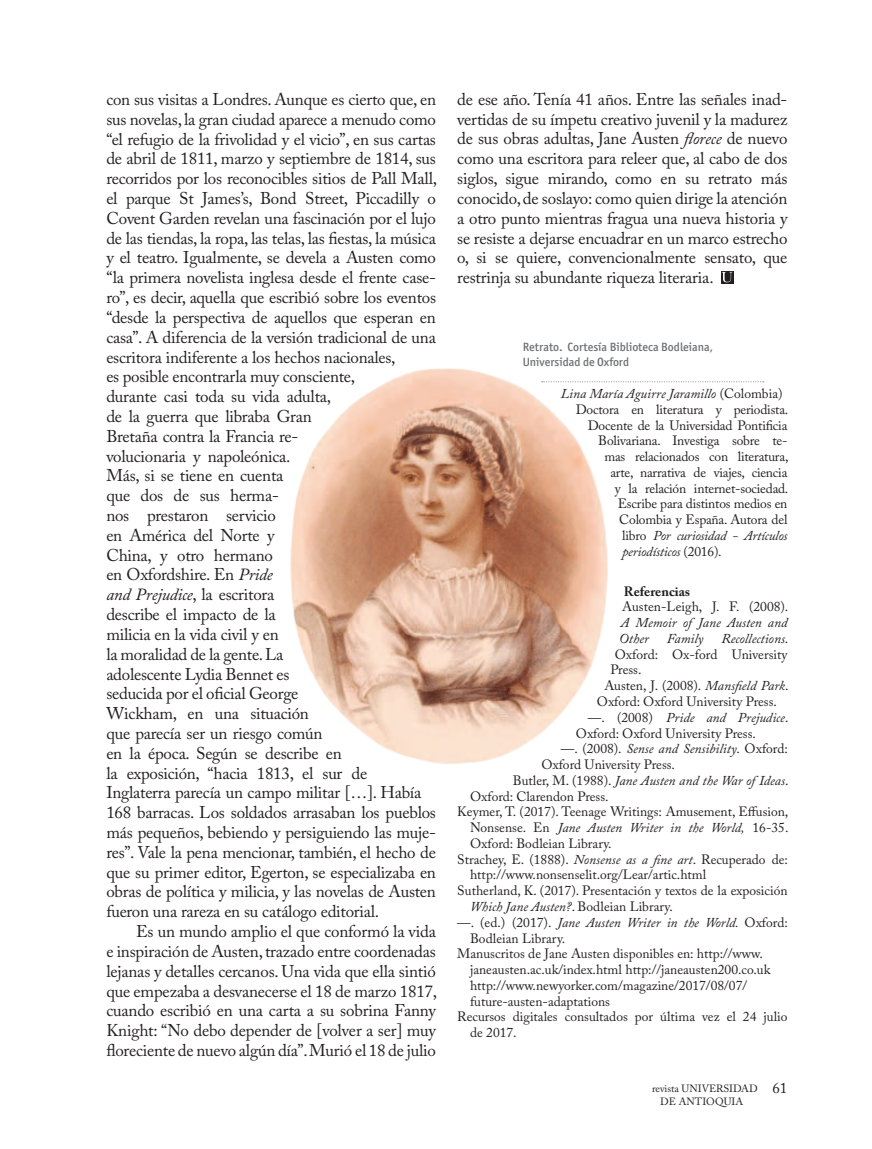
<style>
.page{position:relative;width:872px;height:1149px;background:#fff}
.page>*{position:absolute;margin:0;border:0;box-sizing:border-box;transform-origin:0 0}
.t1{font:16.95px/19.8px "Adobe Caslon Pro";letter-spacing:-.015em;color:#231f20;text-align:justify}
.t2{font:15px "Adobe Caslon Pro";color:#231f20}
.t3{font:13.5px "Adobe Caslon Pro";color:#231f20}
.t4{font:italic 13.5px/15.8px "Adobe Caslon Pro";color:#231f20}
.t5{font:700 13.5px "Adobe Caslon Pro";color:#231f20}
.t6{font:500 12px/14.4px "Officina Sans ITC";color:#6d6f71}
.t7{font:10.5px/12.6px "Adobe Caslon Pro";color:#231f20;text-align:center}
.s1{font-style:italic}
.s2{font-style:normal}
</style>
<div class="page">
<svg style="left:721px;top:271px;width:12px;height:12px"></svg>
<svg style="left:721px;top:272px;width:11px;height:10px"></svg>
<svg style="left:621px;top:381px;width:143px;height:1px"></svg>
<img style="left:290px;top:368px;width:331px;height:396px">
<p class="t1" style="left:106px;top:89px;width:332px;text-align:left">con sus visitas a Londres. Aunque es cierto que, en sus novelas, la gran ciudad aparece a menudo como “el refugio de la frivolidad y el vicio”, en sus cartas de abril de 1811, marzo y septiembre de 1814, sus recorridos por los reconocibles sitios de Pall Mall, el parque St James’s, Bond Street, Piccadilly o Covent Garden revelan una fascinación por el lujo de las tiendas, la ropa, las telas, las fiestas, la música y el teatro. Igualmente, se devela a Austen como “la primera novelista inglesa desde el frente case&shy;ro”, es decir, aquella que escribió sobre los eventos “desde la perspectiva de aquellos que esperan en casa”. A diferencia de la versión tradicional de una escritora indiferente a los hechos nacionales,<br>es posible encontrarla muy consciente,<br>durante casi toda su vida adulta,<br>de la guerra que libraba Gran<br>Bretaña contra la Francia re-<br>volucionaria y napoleónica.<br>Más, si se tiene en cuenta<br>que dos de sus herma-<br>nos prestaron servicio<br>en América del Norte y<br>China, y otro hermano<br>en Oxfordshire. En <span class="s1">Pride<br>and Prejudice</span>, la escritora<br>describe el impacto de la<br>milicia en la vida civil y en<br>la moralidad de la gente. La<br>adolescente Lydia Bennet es<br>seducida por el oficial George<br>Wickham, en una situación<br>que parecía ser un riesgo común<br>en la época. Según se describe en<br>la exposición, “hacia 1813, el sur de<br>Inglaterra parecía un campo militar […]. Había 168 barracas. Los soldados arrasaban los pueblos más pequeños, bebiendo y persiguiendo las muje&shy;res”. Vale la pena mencionar, también, el hecho de que su primer editor, Egerton, se especializaba en obras de política y milicia, y las novelas de Austen fueron una rareza en su catálogo editorial.</p>
<p class="t1" style="left:106px;top:921px;width:332px;text-indent:30px">Es un mundo amplio el que conformó la vida e inspiración de Austen, trazado entre coordenadas lejanas y detalles cercanos. Una vida que ella sintió que empezaba a desvanecerse el 18 de marzo 1817, cuando escribió en una carta a su sobrina Fanny Knight: “No debo depender de [volver a ser] muy floreciente de nuevo algún día”. Murió el 18 de julio</p>
<p class="t1" style="left:457px;top:89px;width:332px">de ese año. Tenía 41 años. Entre las señales inad&shy;vertidas de su ímpetu creativo juvenil y la madurez de sus obras adultas, Jane Austen <span class="s1">florece</span> de nuevo como una escritora para releer que, al cabo de dos siglos, sigue mirando, como en su retrato más conocido, de soslayo: como quien dirige la atención a otro punto mientras fragua una nueva historia y se resiste a dejarse encuadrar en un marco estrecho o, si se quiere, convencionalmente sensato, que restrinja su abundante riqueza literaria.</p>
<p class="t6" style="left:523px;top:340px;width:191px">Retrato. Cortesía Biblioteca Bodleiana,<br>Universidad de Oxford</p>
<p class="t4" style="left:561px;top:385px;width:223px">Lina María Aguirre Jaramillo <span class="s2">(Colombia)</span></p>
<p class="t3" style="left:576px;top:401px;width:214px">Doctora en literatura y periodista.</p>
<p class="t3" style="left:588px;top:417px;width:201px">Docente de la Universidad Pontificia</p>
<p class="t3" style="left:598px;top:432px;width:191px">Bolivariana. Investiga sobre te-</p>
<p class="t3" style="left:604px;top:448px;width:186px">mas relacionados con literatura,</p>
<p class="t3" style="left:610px;top:464px;width:179px">arte, narrativa de viajes, ciencia</p>
<p class="t3" style="left:615px;top:480px;width:175px">y la relación internet-sociedad.</p>
<p class="t3" style="left:618px;top:496px;width:171px">Escribe para distintos medios en</p>
<p class="t3" style="left:619px;top:511px;width:170px">Colombia y España. Autora del</p>
<p class="t4" style="left:622px;top:527px;width:167px"><span class="s2">libro</span> Por curiosidad - Artículos</p>
<p class="t4" style="left:622px;top:543px;width:101px">periodísticos <span class="s2">(2016).</span></p>
<p class="t5" style="left:624px;top:583px;width:68px">Referencias</p>
<p class="t3" style="left:622px;top:598px;width:168px">Austen-Leigh, J. F. (2008).</p>
<p class="t4" style="left:619px;top:614px;width:170px">A Memoir of Jane Austen and<br>Other</p>
<p class="t4" style="left:667px;top:630px;width:38px">Family</p>
<p class="t4" style="left:721px;top:630px;width:68px">Recollections<span class="s2">.</span></p>
<p class="t3" style="left:615px;top:646px;width:174px">Oxford: Ox-ford University</p>
<p class="t3" style="left:610px;top:661px;width:33px">Press.</p>
<p class="t3" style="left:604px;top:677px;width:186px">Austen, J. (2008). <span class="s1">Mansfield Park</span>.</p>
<p class="t3" style="left:597px;top:693px;width:182px">Oxford: Oxford University Press.</p>
<p class="t4" style="left:588px;top:709px;width:202px"><span class="s2">—. (2008)</span> Pride and Prejudice<span class="s2">.</span></p>
<p class="t3" style="left:576px;top:724px;width:182px">Oxford: Oxford University Press.</p>
<p class="t4" style="left:561px;top:740px;width:229px"><span class="s2">—. (2008).</span> Sense and Sensibility<span class="s2">. Oxford:</span></p>
<p class="t3" style="left:541px;top:756px;width:135px">Oxford University Press.</p>
<p class="t4" style="left:513px;top:772px;width:277px"><span class="s2">Butler, M. (1988).</span> Jane Austen and the War of Ideas<span class="s2">.</span></p>
<p class="t3" style="left:470px;top:787px;width:140px">Oxford: Clarendon Press.</p>
<p class="t3" style="left:457px;top:803px;width:333px">Keymer, T. (2017). Teenage Writings: Amusement, Effusion,</p>
<p class="t4" style="left:470px;top:819px;width:320px"><span class="s2">Nonsense. En</span> Jane Austen Writer in the World, <span class="s2">16-35.</span></p>
<p class="t3" style="left:470px;top:835px;width:143px">Oxford: Bodleian Library.</p>
<p class="t3" style="left:457px;top:850px;width:332px">Strachey, E. (1888). <span class="s1">Nonsense as a fine art</span>. Recuperado de:</p>
<p class="t3" style="left:470px;top:866px;width:238px">http://www.nonsenselit.org/Lear/artic.html</p>
<p class="t3" style="left:457px;top:882px;width:332px">Sutherland, K. (2017). Presentación y textos de la exposición</p>
<p class="t3" style="left:470px;top:898px;width:204px"><span class="s1">Which Jane Austen?</span>. Bodleian Library.</p>
<p class="t4" style="left:457px;top:913px;width:332px"><span class="s2">—. (ed.) (2017).</span> Jane Austen Writer in the World. <span class="s2">Oxford:</span></p>
<p class="t3" style="left:470px;top:929px;width:97px">Bodleian Library.</p>
<p class="t3" style="left:457px;top:945px;width:307px">Manuscritos de Jane Austen disponibles en: http://www.</p>
<p class="t3" style="left:470px;top:961px;width:302px">janeausten.ac.uk/index.html http://janeausten200.co.uk</p>
<p class="t3" style="left:470px;top:976px;width:279px">http://www.newyorker.com/magazine/2017/08/07/</p>
<p class="t3" style="left:470px;top:992px;width:141px">future-austen-adaptations</p>
<p class="t3" style="left:457px;top:1008px;width:332px">Recursos digitales consultados por última vez el 24 julio</p>
<p class="t3" style="left:470px;top:1024px;width:48px">de 2017.</p>
<p class="t7" style="left:652px;top:1082px;width:107px">revista UNIVERSIDAD<br>DE ANTIOQUIA</p>
<p class="t2" style="left:772px;top:1078px;width:16px">61</p>
</div>
